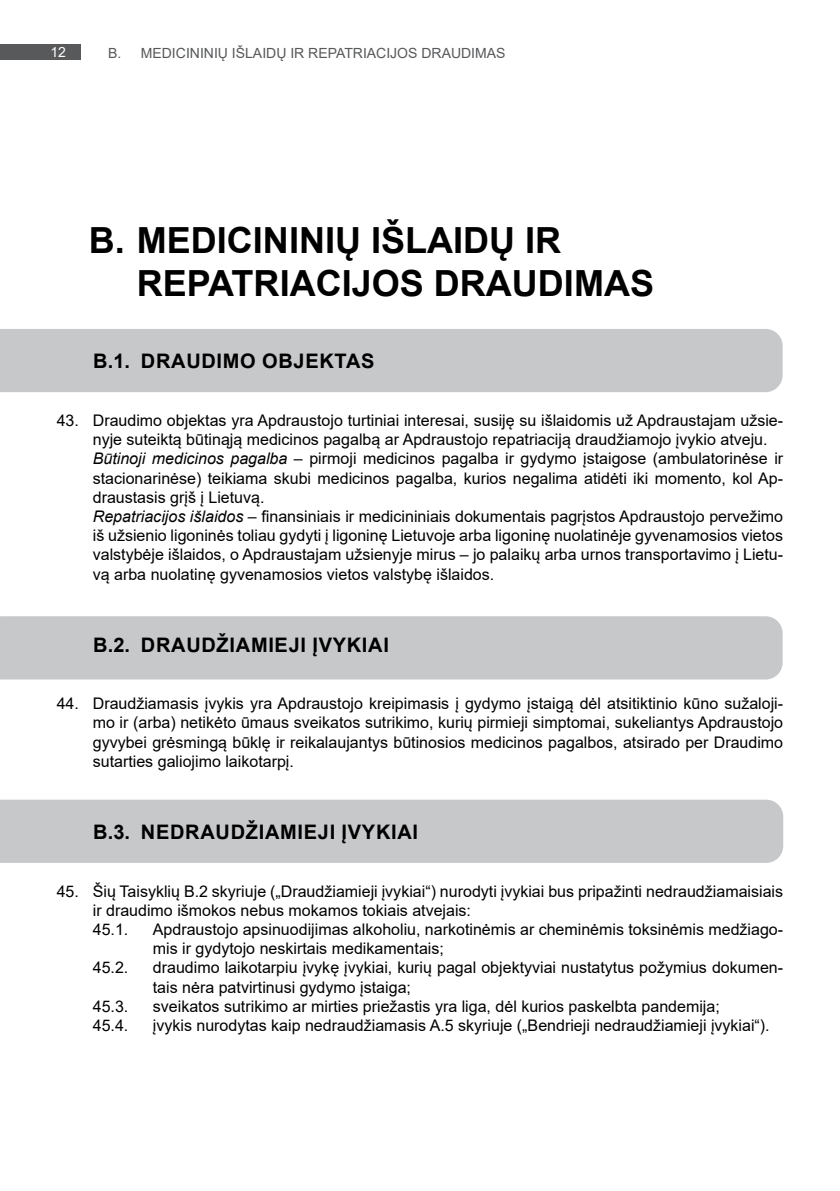
<style>
.page{position:relative;width:840px;height:1191px;background:#fff}
.page>*{position:absolute;margin:0;border:0;box-sizing:border-box;transform-origin:0 0}
.t1{font:700 36px/43.2px "Arial";color:#000}
.t2{font:700 20px "Arial";letter-spacing:.035em;color:#000}
.t3{font:16px/19.2px "Arial";color:#000}
.t4{font:14px "Arial";color:#58595b}
.t5{font:14px "Arial";color:#fff}
.s1{font-style:italic}
</style>
<div class="page">
<div style="left:0;top:44px;width:80px;height:16px;background:#58595b"></div>
<div style="left:0;top:329px;width:782px;height:63px;background:#c7c8ca"></div>
<div style="left:0;top:616px;width:782px;height:63px;background:#c7c8ca"></div>
<div style="left:0;top:799px;width:782px;height:64px;background:#c7c8ca"></div>
<p class="t5" style="left:50px;top:43px;width:17px">12</p>
<p class="t4" style="left:108px;top:44px;width:398px">B. MEDICININIŲ IŠLAIDŲ IR REPATRIACIJOS DRAUDIMAS</p>
<h1 class="t1" style="left:137px;top:219px;width:518px;text-indent:-48px">B. MEDICININIŲ IŠLAIDŲ IR<br>REPATRIACIJOS DRAUDIMAS</h1>
<p class="t2" style="left:93px;top:347px;width:283px">B.1. DRAUDIMO OBJEKTAS</p>
<p class="t3" style="left:93px;top:410px;width:691px;text-indent:-36px">43. Draudimo objektas yra Apdraustojo turtiniai interesai, susiję su išlaidomis už Apdraustajam užsie&shy;nyje suteiktą būtinąją medicinos pagalbą ar Apdraustojo repatriaciją draudžiamojo įvykio atveju.<br><span class="s1">Būtinoji medicinos pagalba</span> – pirmoji medicinos pagalba ir gydymo įstaigose (ambulatorinėse ir stacionarinėse) teikiama skubi medicinos pagalba, kurios negalima atidėti iki momento, kol Ap&shy;draustasis grįš į Lietuvą.<br><span class="s1">Repatriacijos išlaidos</span> – finansiniais ir medicininiais dokumentais pagrįstos Apdraustojo pervežimo iš užsienio ligoninės toliau gydyti į ligoninę Lietuvoje arba ligoninę nuolatinėje gyvenamosios vietos valstybėje išlaidos, o Apdraustajam užsienyje mirus – jo palaikų arba urnos transportavimo į Lietu&shy;vą arba nuolatinę gyvenamosios vietos valstybę išlaidos.</p>
<p class="t2" style="left:93px;top:630px;width:297px">B.2. DRAUDŽIAMIEJI ĮVYKIAI</p>
<p class="t3" style="left:93px;top:694px;width:691px;text-align:justify;text-indent:-36px">44. Draudžiamasis įvykis yra Apdraustojo kreipimasis į gydymo įstaigą dėl atsitiktinio kūno sužaloji&shy;mo ir (arba) netikėto ūmaus sveikatos sutrikimo, kurių pirmieji simptomai, sukeliantys Apdraustojo gyvybei grėsmingą būklę ir reikalaujantys būtinosios medicinos pagalbos, atsirado per Draudimo sutarties galiojimo laikotarpį.</p>
<p class="t2" style="left:93px;top:817px;width:326px">B.3. NEDRAUDŽIAMIEJI ĮVYKIAI</p>
<p class="t3" style="left:93px;top:881px;width:691px;text-indent:-36px">45. Šių Taisyklių B.2 skyriuje („Draudžiamieji įvykiai“) nurodyti įvykiai bus pripažinti nedraudžiamaisiais ir draudimo išmokos nebus mokamos tokiais atvejais:<br>45.1.</p>
<p class="t3" style="left:153px;top:919px;width:631px">Apdraustojo apsinuodijimas alkoholiu, narkotinėmis ar cheminėmis toksinėmis medžiago&shy;mis ir gydytojo neskirtais medikamentais;</p>
<p class="t3" style="left:93px;top:958px;width:37px">45.2.</p>
<p class="t3" style="left:153px;top:958px;width:631px">draudimo laikotarpiu įvykę įvykiai, kurių pagal objektyviai nustatytus požymius dokumen&shy;tais nėra patvirtinusi gydymo įstaiga;</p>
<p class="t3" style="left:93px;top:996px;width:37px">45.3.</p>
<p class="t3" style="left:153px;top:996px;width:568px">sveikatos sutrikimo ar mirties priežastis yra liga, dėl kurios paskelbta pandemija;</p>
<p class="t3" style="left:93px;top:1015px;width:37px">45.4.</p>
<p class="t3" style="left:153px;top:1015px;width:618px">įvykis nurodytas kaip nedraudžiamasis A.5 skyriuje („Bendrieji nedraudžiamieji įvykiai“).</p>
</div>
